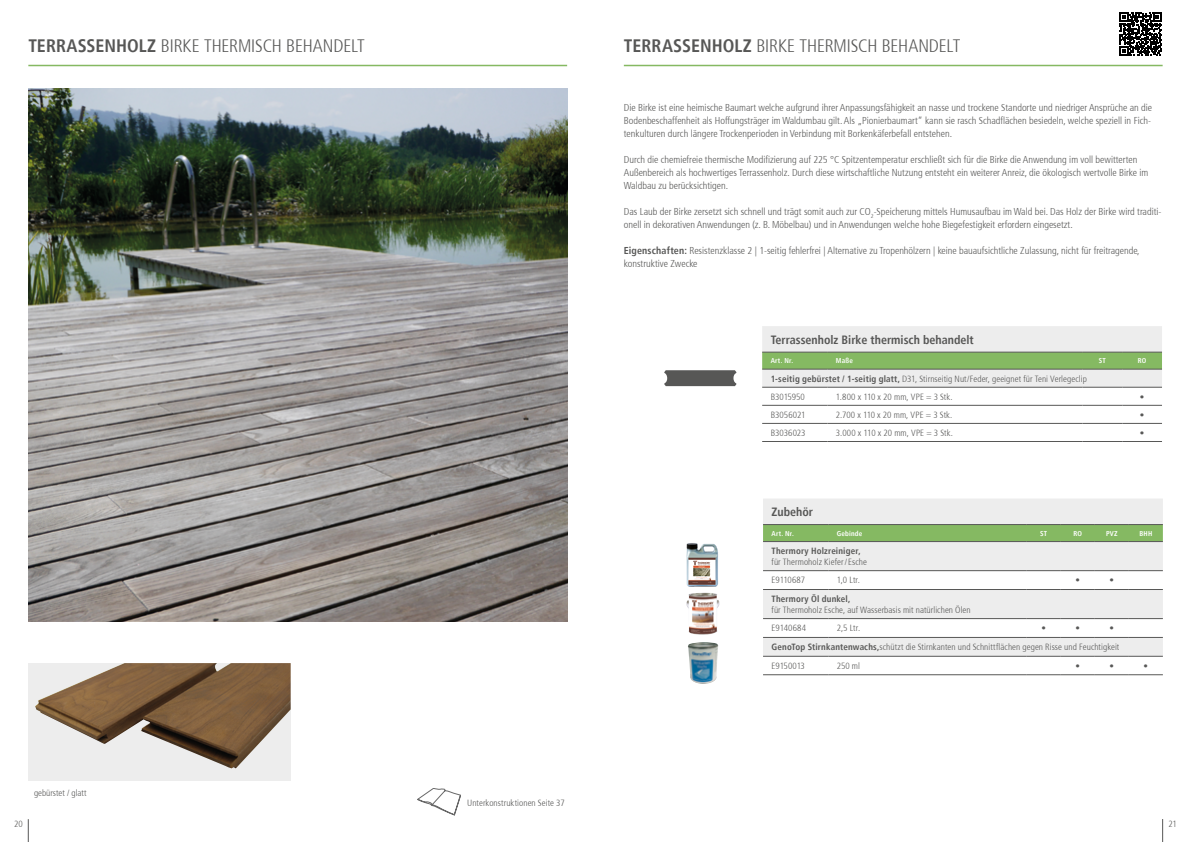
<style>
.page{position:relative;width:1191px;height:842px;background:#fff}
.page>*{position:absolute;margin:0;border:0;box-sizing:border-box;transform-origin:0 0}
.t1{font:300 condensed 18px "Frutiger";letter-spacing:-.01em;color:#575756}
.t2{font:700 condensed 12px "Frutiger";color:#575756}
.t3{font:300 condensed 10px/13px "Frutiger";color:#575756}
.t4{font:300 condensed 9px/18.5px "Frutiger";letter-spacing:.01em;color:#575756}
.t5{font:700 condensed 9px "Frutiger";letter-spacing:.015em;color:#575756}
.t6{font:700 condensed 7px "Frutiger";letter-spacing:.025em;color:#fff}
.s1{font-weight:700}
</style>
<div class="page">
<hr style="left:28px;top:65px;width:539px;height:1px;background:#85b962">
<hr style="left:624px;top:65px;width:538px;height:1px;background:#85b962">
<svg style="left:1162px;top:819px;width:1px;height:23px"></svg>
<svg style="left:28px;top:819px;width:1px;height:23px"></svg>
<div style="left:28px;top:663px;width:263px;height:117px;background:#ededed"></div>
<img style="left:35px;top:663px;width:256px;height:105px">
<svg style="left:762px;top:326px;width:400px;height:61px;background:#cfdcc5"></svg>
<hr style="left:762px;top:352px;width:65px;height:1px;background:#575756">
<hr style="left:827px;top:352px;width:255px;height:1px;background:#575756">
<hr style="left:1082px;top:352px;width:40px;height:1px;background:#575756">
<hr style="left:1122px;top:352px;width:40px;height:1px;background:#575756">
<hr style="left:762px;top:369px;width:65px;height:1px;background:#575756">
<hr style="left:827px;top:369px;width:255px;height:1px;background:#575756">
<hr style="left:1082px;top:369px;width:40px;height:1px;background:#575756">
<hr style="left:1122px;top:369px;width:40px;height:1px;background:#575756">
<hr style="left:762px;top:441px;width:65px;height:1px;background:#575756">
<hr style="left:827px;top:441px;width:255px;height:1px;background:#575756">
<hr style="left:1082px;top:441px;width:40px;height:1px;background:#575756">
<hr style="left:1122px;top:441px;width:40px;height:1px;background:#575756">
<hr style="left:762px;top:387px;width:65px;height:1px;background:#575756">
<hr style="left:827px;top:387px;width:255px;height:1px;background:#575756">
<hr style="left:1082px;top:387px;width:40px;height:1px;background:#575756">
<hr style="left:1122px;top:387px;width:40px;height:1px;background:#575756">
<hr style="left:762px;top:405px;width:65px;height:1px;background:#575756">
<hr style="left:827px;top:405px;width:255px;height:1px;background:#575756">
<hr style="left:1082px;top:405px;width:40px;height:1px;background:#575756">
<hr style="left:1122px;top:405px;width:40px;height:1px;background:#575756">
<hr style="left:762px;top:423px;width:65px;height:1px;background:#575756">
<hr style="left:827px;top:423px;width:255px;height:1px;background:#575756">
<hr style="left:1082px;top:423px;width:40px;height:1px;background:#575756">
<hr style="left:1122px;top:423px;width:40px;height:1px;background:#575756">
<svg style="left:664px;top:370px;width:72px;height:16px"></svg>
<img style="left:28px;top:88px;width:539px;height:533px">
<svg style="left:417px;top:788px;width:44px;height:27px"></svg>
<svg style="left:763px;top:499px;width:399px;height:157px;fill:#ededed"></svg>
<div style="left:763px;top:525px;width:399px;height:16px;background:#85b962"></div>
<hr style="left:763px;top:524px;width:65px;height:1px;background:#575756">
<hr style="left:828px;top:524px;width:198px;height:1px;background:#575756">
<hr style="left:1026px;top:524px;width:34px;height:1px;background:#575756">
<hr style="left:1060px;top:524px;width:34px;height:1px;background:#575756">
<hr style="left:1094px;top:524px;width:34px;height:1px;background:#575756">
<hr style="left:1128px;top:524px;width:34px;height:1px;background:#575756">
<hr style="left:763px;top:541px;width:65px;height:1px;background:#575756">
<hr style="left:828px;top:541px;width:198px;height:1px;background:#575756">
<hr style="left:1026px;top:541px;width:34px;height:1px;background:#575756">
<hr style="left:1060px;top:541px;width:34px;height:1px;background:#575756">
<hr style="left:1094px;top:541px;width:34px;height:1px;background:#575756">
<hr style="left:1128px;top:541px;width:34px;height:1px;background:#575756">
<hr style="left:763px;top:570px;width:65px;height:1px;background:#575756">
<hr style="left:828px;top:570px;width:198px;height:1px;background:#575756">
<hr style="left:1026px;top:570px;width:34px;height:1px;background:#575756">
<hr style="left:1060px;top:570px;width:34px;height:1px;background:#575756">
<hr style="left:1094px;top:570px;width:34px;height:1px;background:#575756">
<hr style="left:1128px;top:570px;width:34px;height:1px;background:#575756">
<hr style="left:763px;top:589px;width:65px;height:1px;background:#575756">
<hr style="left:828px;top:589px;width:198px;height:1px;background:#575756">
<hr style="left:1026px;top:589px;width:34px;height:1px;background:#575756">
<hr style="left:1060px;top:589px;width:34px;height:1px;background:#575756">
<hr style="left:1094px;top:589px;width:34px;height:1px;background:#575756">
<hr style="left:1128px;top:589px;width:34px;height:1px;background:#575756">
<hr style="left:763px;top:618px;width:65px;height:1px;background:#575756">
<hr style="left:828px;top:618px;width:198px;height:1px;background:#575756">
<hr style="left:1026px;top:618px;width:34px;height:1px;background:#575756">
<hr style="left:1060px;top:618px;width:34px;height:1px;background:#575756">
<hr style="left:1094px;top:618px;width:34px;height:1px;background:#575756">
<hr style="left:1128px;top:618px;width:34px;height:1px;background:#575756">
<hr style="left:763px;top:637px;width:65px;height:1px;background:#575756">
<hr style="left:828px;top:637px;width:198px;height:1px;background:#575756">
<hr style="left:1026px;top:637px;width:34px;height:1px;background:#575756">
<hr style="left:1060px;top:637px;width:34px;height:1px;background:#575756">
<hr style="left:1094px;top:637px;width:34px;height:1px;background:#575756">
<hr style="left:1128px;top:637px;width:34px;height:1px;background:#575756">
<hr style="left:763px;top:656px;width:65px;height:1px;background:#575756">
<hr style="left:828px;top:656px;width:198px;height:1px;background:#575756">
<hr style="left:1026px;top:656px;width:34px;height:1px;background:#575756">
<hr style="left:1060px;top:656px;width:34px;height:1px;background:#575756">
<hr style="left:1094px;top:656px;width:34px;height:1px;background:#575756">
<hr style="left:1128px;top:656px;width:34px;height:1px;background:#575756">
<hr style="left:763px;top:674px;width:65px;height:1px;background:#575756">
<hr style="left:828px;top:674px;width:198px;height:1px;background:#575756">
<hr style="left:1026px;top:674px;width:34px;height:1px;background:#575756">
<hr style="left:1060px;top:674px;width:34px;height:1px;background:#575756">
<hr style="left:1094px;top:674px;width:34px;height:1px;background:#575756">
<hr style="left:1128px;top:674px;width:34px;height:1px;background:#575756">
<img style="left:686px;top:543px;width:32px;height:44px">
<img style="left:686px;top:593px;width:34px;height:42px">
<img style="left:688px;top:642px;width:30px;height:42px">
<svg style="left:1119px;top:13px;width:42px;height:42px"></svg>
<h1 class="t1" style="left:28px;top:36px;width:338px"><span class="s1">TERRASSENHOLZ</span> BIRKE THERMISCH BEHANDELT</h1>
<h1 class="t1" style="left:624px;top:36px;width:338px"><span class="s1">TERRASSENHOLZ</span> BIRKE THERMISCH BEHANDELT</h1>
<p class="t3" style="left:624px;top:101px;width:530px;text-align:justify">Die Birke ist eine heimische Baumart welche aufgrund ihrer Anpassungsfähigkeit an nasse und trockene Standorte und niedriger Ansprüche an die Bodenbeschaffenheit als Hoffungsträger im Waldumbau gilt. Als „Pionierbaumart“ kann sie rasch Schadflächen besiedeln, welche speziell in Fich&shy;tenkulturen durch längere Trockenperioden in Verbindung mit Borkenkäferbefall entstehen.</p>
<p class="t3" style="left:624px;top:153px;width:526px">Durch die chemiefreie thermische Modifizierung auf 225 °C Spitzentemperatur erschließt sich für die Birke die Anwendung im voll bewitterten<br>Außenbereich als hochwertiges Terrassenholz. Durch diese wirtschaftliche Nutzung entsteht ein weiterer Anreiz, die ökologisch wertvolle Birke im<br>Waldbau zu berücksichtigen.</p>
<p class="t3" style="left:624px;top:205px;width:539px">Das Laub der Birke zersetzt sich schnell und trägt somit auch zur CO<sub>2</sub>-Speicherung mittels Humusaufbau im Wald bei. Das Holz der Birke wird traditi&shy;onell in dekorativen Anwendungen (z. B. Möbelbau) und in Anwendungen welche hohe Biegefestigkeit erfordern eingesetzt.</p>
<p class="t3" style="left:624px;top:244px;width:517px"><span class="s1">Eigenschaften:</span> Resistenzklasse 2 | 1-seitig fehlerfrei | Alternative zu Tropenhölzern | keine bauaufsichtliche Zulassung, nicht für freitragende, konstruktive Zwecke</p>
<p class="t2" style="left:770px;top:332px;width:205px">Terrassenholz Birke thermisch behandelt</p>
<p class="t6" style="left:770px;top:357px;width:24px">Art. Nr.</p>
<p class="t6" style="left:836px;top:357px;width:18px">Maße</p>
<p class="t6" style="left:1099px;top:357px;width:9px">ST</p>
<p class="t6" style="left:1137px;top:357px;width:10px">RO</p>
<p class="t4" style="left:770px;top:369px;width:318px;line-height:18.1px"><span class="s1">1-seitig gebürstet / 1-seitig glatt,</span> D31, Stirnseitig Nut/Feder, geeignet für Teni Verlegeclip<br>B3015950</p>
<p class="t4" style="left:836px;top:387px;width:118px">1.800 x 110 x 20 mm, VPE = 3 Stk.</p>
<p class="t4" style="left:1139px;top:387px;width:6px">•</p>
<p class="t4" style="left:770px;top:405px;width:36px">B3056021</p>
<p class="t4" style="left:836px;top:405px;width:118px">2.700 x 110 x 20 mm, VPE = 3 Stk.</p>
<p class="t4" style="left:1139px;top:405px;width:6px">•</p>
<p class="t4" style="left:770px;top:424px;width:36px">B3036023</p>
<p class="t4" style="left:836px;top:424px;width:118px">3.000 x 110 x 20 mm, VPE = 3 Stk.</p>
<p class="t4" style="left:1139px;top:424px;width:6px">•</p>
<p class="t4" style="left:34px;top:784px;width:54px">gebürstet / glatt</p>
<p class="t4" style="left:467px;top:794px;width:99px">Unterkonstruktionen Seite 37</p>
<p class="t2" style="left:771px;top:505px;width:43px">Zubehör</p>
<p class="t6" style="left:771px;top:529px;width:24px">Art. Nr.</p>
<p class="t6" style="left:836px;top:529px;width:27px">Gebinde</p>
<p class="t6" style="left:1040px;top:529px;width:9px">ST</p>
<p class="t6" style="left:1073px;top:529px;width:10px">RO</p>
<p class="t6" style="left:1106px;top:529px;width:13px">PVZ</p>
<p class="t6" style="left:1139px;top:529px;width:14px">BHH</p>
<p class="t5" style="left:771px;top:545px;width:91px">Thermory Holzreiniger,</p>
<p class="t4" style="left:771px;top:553px;width:97px">für Thermoholz Kiefer/ Esche<br>E9110687</p>
<p class="t4" style="left:836px;top:571px;width:25px">1,0 Ltr.</p>
<p class="t4" style="left:1075px;top:571px;width:6px">•</p>
<p class="t4" style="left:1109px;top:571px;width:6px">•</p>
<p class="t5" style="left:771px;top:593px;width:80px">Thermory Öl dunkel,</p>
<p class="t4" style="left:771px;top:601px;width:201px">für Thermoholz Esche, auf Wasserbasis mit natürlichen Ölen<br>E9140684</p>
<p class="t4" style="left:836px;top:619px;width:25px">2,5 Ltr.</p>
<p class="t4" style="left:1041px;top:619px;width:6px">•</p>
<p class="t4" style="left:1075px;top:619px;width:6px">•</p>
<p class="t4" style="left:771px;top:619px;width:349px;text-indent:338px">•<br><span class="s1">GenoTop Stirnkantenwachs,</span>schützt die Stirnkanten und Schnittflächen gegen Risse und Feuchtigkeit<br>E9150013</p>
<p class="t4" style="left:836px;top:657px;width:25px">250 ml</p>
<p class="t4" style="left:1075px;top:657px;width:6px">•</p>
<p class="t4" style="left:1109px;top:657px;width:6px">•</p>
<p class="t4" style="left:1143px;top:657px;width:6px">•</p>
<p class="t4" style="left:14px;top:814px;width:10px">20</p>
<p class="t4" style="left:1168px;top:814px;width:10px">21</p>
</div>
